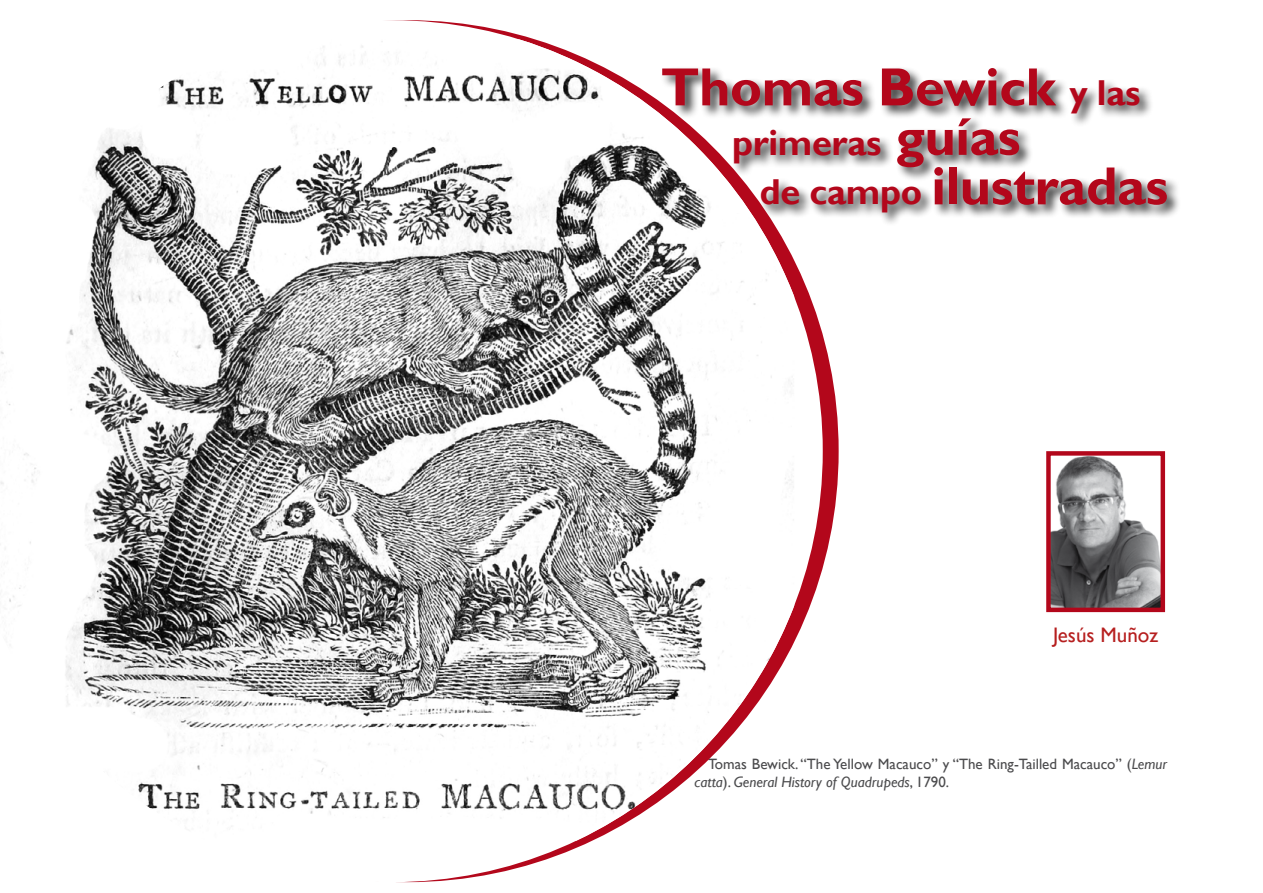
<style>
.page{position:relative;width:1263px;height:893px;background:#fff}
.page>*{position:absolute;margin:0;border:0;box-sizing:border-box;transform-origin:0 0}
.t1{font:700 54px "Gill Sans";letter-spacing:-.01em;color:#b3071b}
.t2{font:700 36px "Gill Sans";letter-spacing:-.01em;color:#b3071b}
.t3{font:21px "Gill Sans";color:#b61f1f}
.t4{font:15px/18px "Gill Sans";color:#4b4b4d}
.s1{font-size:36px}
.s2{font-size:54px}
.s3{font-style:italic}
</style>
<div class="page">
<div style="left:660px;top:65px;width:521px;height:162px;background:#000;opacity:.75"></div>
<img style="left:1051px;top:456px;width:109px;height:151px">
<div style="left:1046px;top:451px;width:119px;height:161px;border:4px solid #b3071b"></div>
<svg style="left:386px;top:20px;width:437px;height:862px"></svg>
<img style="left:0;top:39px;width:794px;height:802px">
<h1 class="t1" style="left:661px;top:55px;width:481px">Thomas Bewick <span class="s1">y las</span></h1>
<h2 class="t2" style="left:732px;top:121px;width:290px">primeras <span class="s2">guías</span></h2>
<h1 class="t1" style="left:760px;top:154px;width:410px"><span class="s1">de campo</span> ilustradas</h1>
<h3 class="t3" style="left:1053px;top:623px;width:107px">Jesús Muñoz</h3>
<p class="t4" style="left:695px;top:756px;width:474px;text-indent:14px">Tomas Bewick. “The Yellow Macauco” y “The Ring-Tailled Macauco” (<span class="s3">Lemur catta</span>). <span class="s3">General History of Quadrupeds</span>, 1790.</p>
</div>
